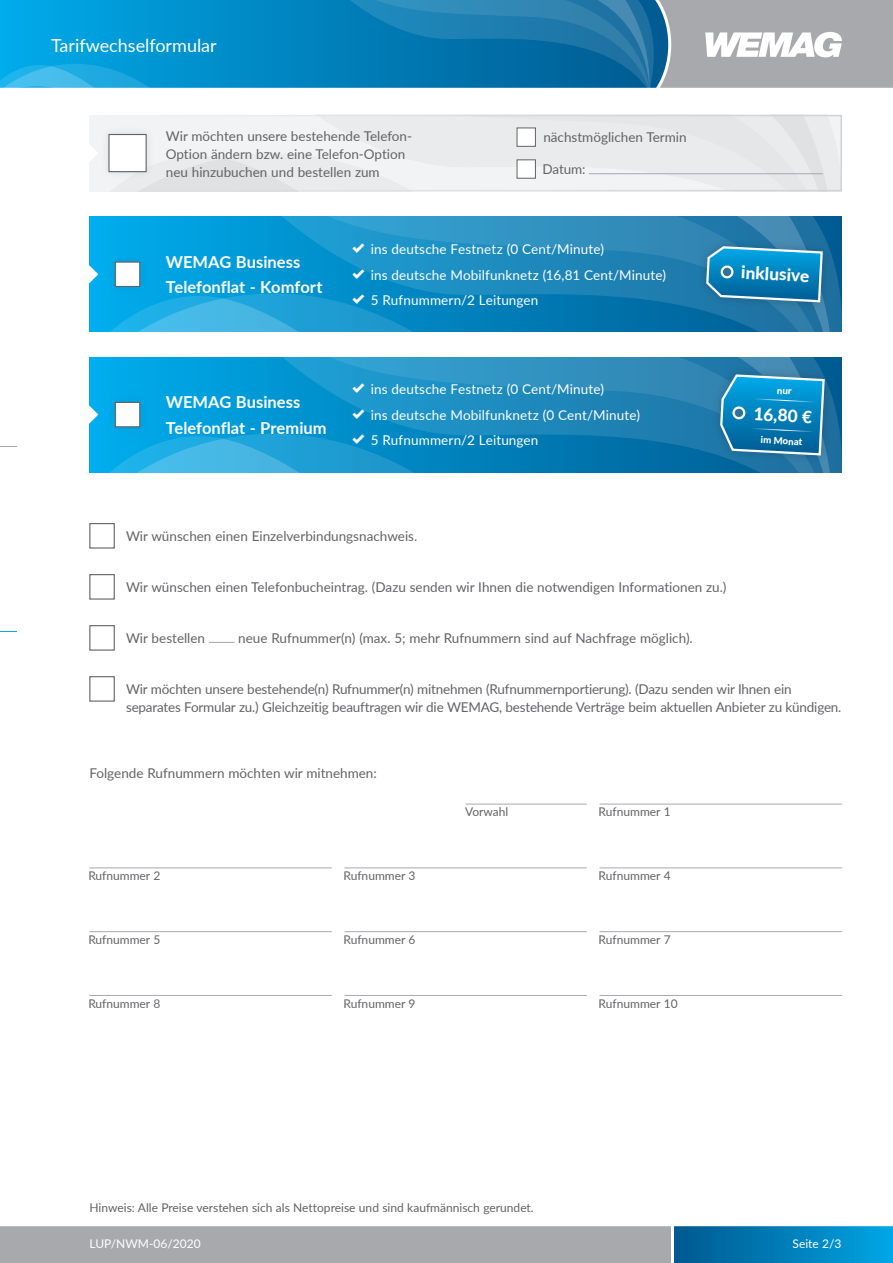
<style>
.page{position:relative;width:893px;height:1263px;background:#fff}
.page>*{position:absolute;margin:0;border:0;box-sizing:border-box;transform-origin:0 0}
.t1{font:18px "Lato";color:#fff}
.t2{font:800 17.25px "Lato";color:#fff}
.t3{font:700 16.5px/25.5px "Lato";color:#fff}
.t4{font:13.5px/18px "Lato";color:#636366}
.t5{font:13.5px/25.5px "Lato";letter-spacing:.01em;color:#fff}
.t6{font:12px "Lato";color:#636366}
.t7{font:12px "Lato";color:#fff}
.t8{font:800 9.75px "Lato";color:#fff}
</style>
<div class="page">
<svg style="left:0;top:0;width:335px;height:88px;background:#0093d0"></svg>
<div style="left:674px;top:1225px;width:219px;height:38px;background:linear-gradient(to right,#00588e,#00a5e4)"></div>
<div style="left:0;top:1225px;width:671px;height:38px;background:#a8a9ad"></div>
<svg style="left:89px;top:217px;width:166px;height:76px;background:#00a2e1"></svg>
<svg style="left:89px;top:357px;width:166px;height:77px;background:#00a2e1"></svg>
<svg style="left:0;top:64px;width:167px;height:24px;background:#21ace2"></svg>
<svg style="left:255px;top:217px;width:297px;height:115px;background:#1690c6"></svg>
<svg style="left:255px;top:357px;width:297px;height:115px;background:#1690c6"></svg>
<hr style="left:0;top:1223px;width:893px;height:3px;background:#fff">
<svg style="left:0;top:446px;width:17px;height:1px"></svg>
<svg style="left:0;top:631px;width:17px;height:1px"></svg>
<svg style="left:335px;top:0;width:558px;height:88px;background:#528fb0"></svg>
<svg style="left:89px;top:115px;width:753px;height:76px"></svg>
<div style="left:99px;top:125px;width:57px;height:56px;background:#eeeff0"></div>
<div style="left:108px;top:134px;width:39px;height:38px;background:#fff;border:1px solid #636366"></div>
<div style="left:517px;top:128px;width:19px;height:19px;background:#fff;border:1px solid #636366"></div>
<div style="left:517px;top:159px;width:19px;height:20px;background:#fff;border:1px solid #636366"></div>
<hr style="left:589px;top:173px;width:234px;height:1px;background:#a8a9ad">
<div style="left:106px;top:253px;width:44px;height:43px;background:#00a6e6"></div>
<div style="left:115px;top:261px;width:25px;height:26px;background:#fff;border:1px solid #636366"></div>
<div style="left:106px;top:393px;width:44px;height:44px;background:#231f20;opacity:.1"></div>
<div style="left:115px;top:402px;width:25px;height:25px;background:#fff;border:1px solid #636366"></div>
<svg style="left:89px;top:265px;width:9px;height:18px"></svg>
<svg style="left:89px;top:406px;width:9px;height:18px"></svg>
<svg style="left:552px;top:217px;width:290px;height:115px;background:#1e7eb0"></svg>
<hr style="left:89px;top:931px;width:243px;height:1px;background:#a8a9ad">
<hr style="left:344px;top:931px;width:243px;height:1px;background:#a8a9ad">
<hr style="left:600px;top:931px;width:242px;height:1px;background:#a8a9ad">
<hr style="left:89px;top:995px;width:243px;height:1px;background:#a8a9ad">
<hr style="left:344px;top:995px;width:243px;height:1px;background:#a8a9ad">
<hr style="left:600px;top:995px;width:242px;height:1px;background:#a8a9ad">
<hr style="left:466px;top:804px;width:121px;height:1px;background:#a8a9ad">
<hr style="left:89px;top:867px;width:243px;height:1px;background:#a8a9ad">
<hr style="left:344px;top:867px;width:243px;height:1px;background:#a8a9ad">
<hr style="left:600px;top:867px;width:242px;height:1px;background:#a8a9ad">
<hr style="left:600px;top:804px;width:242px;height:1px;background:#a8a9ad">
<div style="left:89px;top:523px;width:26px;height:26px;background:#fff;border:1px solid #636366"></div>
<div style="left:89px;top:574px;width:26px;height:26px;background:#fff;border:1px solid #636366"></div>
<div style="left:89px;top:625px;width:26px;height:26px;background:#fff;border:1px solid #636366"></div>
<svg style="left:209px;top:642px;width:25px;height:1px"></svg>
<div style="left:89px;top:676px;width:26px;height:26px;background:#fff;border:1px solid #636366"></div>
<svg style="left:353px;top:243px;width:12px;height:10px"></svg>
<svg style="left:353px;top:269px;width:12px;height:9px"></svg>
<svg style="left:89px;top:293px;width:377px;height:39px;background:#1aa0d7"></svg>
<svg style="left:353px;top:384px;width:12px;height:9px"></svg>
<svg style="left:353px;top:409px;width:12px;height:10px"></svg>
<svg style="left:89px;top:434px;width:377px;height:38px;background:#1aa0d7"></svg>
<svg style="left:552px;top:357px;width:290px;height:115px;background:#1d7fb1"></svg>
<h1 class="t1" style="left:51px;top:32px;width:167px">Tarifwechselformular</h1>
<p class="t4" style="left:166px;top:126px;width:248px">Wir möchten unsere bestehende Telefon-<br>Option ändern bzw. eine Telefon-Option neu hinzubuchen und bestellen zum</p>
<p class="t4" style="left:543px;top:128px;width:145px">nächstmöglichen Termin</p>
<p class="t4" style="left:542px;top:160px;width:45px">Datum:</p>
<p class="t3" style="left:166px;top:248px;width:158px">WEMAG Business<br>Telefonflat - Komfort</p>
<p class="t3" style="left:166px;top:389px;width:162px">WEMAG Business<br>Telefonflat - Premium</p>
<p class="t5" style="left:371px;top:236px;width:297px">ins deutsche Festnetz (0 Cent/Minute)<br>ins deutsche Mobilfunknetz (16,81 Cent/Minute)<br>5 Rufnummern/2 Leitungen</p>
<p class="t5" style="left:371px;top:376px;width:271px">ins deutsche Festnetz (0 Cent/Minute)<br>ins deutsche Mobilfunknetz (0 Cent/Minute)<br>5 Rufnummern/2 Leitungen</p>
<p class="t2" style="left:742px;top:259px;width:70px;rotate:3deg">inklusive</p>
<p class="t2" style="left:754px;top:401px;width:60px;rotate:3deg">16,80 €</p>
<p class="t8" style="left:761px;top:432px;width:43px;rotate:3deg">im Monat</p>
<p class="t4" style="left:126px;top:526px;width:293px">Wir wünschen einen Einzelverbindungsnachweis.</p>
<p class="t4" style="left:126px;top:577px;width:602px">Wir wünschen einen Telefonbucheintrag. (Dazu senden wir Ihnen die notwendigen Informationen zu.)</p>
<p class="t4" style="left:126px;top:628px;width:81px">Wir bestellen</p>
<p class="t4" style="left:238px;top:628px;width:456px">neue Rufnummer(n) (max. 5; mehr Rufnummern sind auf Nachfrage möglich).</p>
<p class="t4" style="left:126px;top:679px;width:717px">Wir möchten unsere bestehende(n) Rufnummer(n) mitnehmen (Rufnummernportierung). (Dazu senden wir Ihnen ein separates Formular zu.) Gleichzeitig beauftragen wir die WEMAG, bestehende Verträge beim aktuellen Anbieter zu kündigen.</p>
<p class="t4" style="left:89px;top:764px;width:289px">Folgende Rufnummern möchten wir mitnehmen:</p>
<p class="t6" style="left:465px;top:803px;width:45px">Vorwahl</p>
<p class="t6" style="left:599px;top:803px;width:74px">Rufnummer 1</p>
<p class="t6" style="left:88px;top:867px;width:74px">Rufnummer 2</p>
<p class="t6" style="left:343px;top:867px;width:74px">Rufnummer 3</p>
<p class="t6" style="left:599px;top:867px;width:74px">Rufnummer 4</p>
<p class="t6" style="left:88px;top:931px;width:74px">Rufnummer 5</p>
<p class="t6" style="left:343px;top:931px;width:74px">Rufnummer 6</p>
<p class="t6" style="left:599px;top:931px;width:74px">Rufnummer 7</p>
<p class="t6" style="left:88px;top:995px;width:74px">Rufnummer 8</p>
<p class="t6" style="left:343px;top:995px;width:74px">Rufnummer 9</p>
<p class="t6" style="left:599px;top:995px;width:81px">Rufnummer 10</p>
<p class="t6" style="left:90px;top:1199px;width:446px">Hinweis: Alle Preise verstehen sich als Nettopreise und sind kaufmännisch gerundet.</p>
<p class="t7" style="left:90px;top:1235px;width:113px">LUP/NWM-06/2020</p>
<p class="t7" style="left:793px;top:1235px;width:51px">Seite 2/3</p>
</div>
